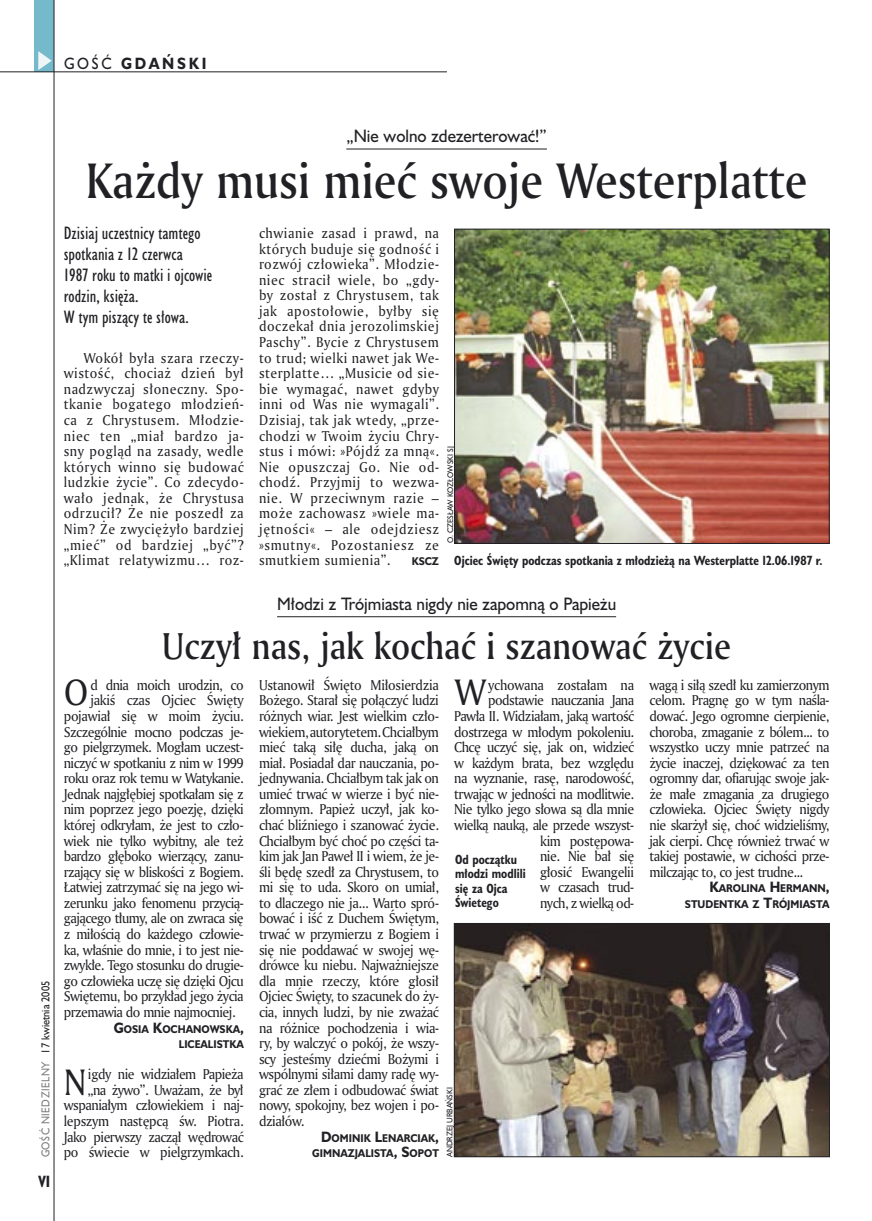
<style>
.page{position:relative;width:872px;height:1221px;background:#fff}
.page>*{position:absolute;margin:0;border:0;box-sizing:border-box;transform-origin:0 0}
._05a_tytyl_AmMd_32_pt{font:48px "Amerigo Md PL";color:#212125;scale:.9 1}
._05-9_tytyl_AmMd_24_pt{font:36px "Amerigo Md PL";color:#212125;scale:.9 1}
._02-1_body_z_incjalem_2{font:35.55px "Amerigo PL";color:#212125;scale:.94 1}
._06-4_lead_lokal_HuCn_11_pt{font:16.5px/21px "Humanst 521 Cn PL";color:#212125}
._04-3_nadtytul_lokal{font:16.5px "Humanst 521 PL";color:#212125;scale:.94 1}
._15a_temat_lewo{font:700 15px "Humanst 521 PL";letter-spacing:.2em;color:#212125;scale:.9 1}
._16_pagina_lewa{font:700 15px "Humanst 521 Cn PL";color:#212125;scale:.94 1}
._02-1_body_z_incjalem_2-2{font:13.8px/15.6px "Amerigo PL";letter-spacing:-.04em;color:#212125;text-align:right;scale:.94 1}
._01_body_tekst{font:13.8px/15.6px "Amerigo PL";letter-spacing:.04em;color:#212125;text-align:justify;scale:.94 1}
._09_podpis_zdjecia_HuCnB{font:700 12.3px/14.4px "Humanst 521 Cn PL";color:#212125;scale:.94 1}
._18a_data_lewa_GOSC{font:10.5px "Humanst 521 PL";letter-spacing:.05em;color:#7f7f83;scale:.9 1}
._18_data_lewa{font:10.5px "Humanst 521 PL";color:#212125;scale:.9 1}
._12a_autor_na_koncu_HuBd{font:700 10.35px/15.6px "Humanst 521 PL";color:#212125;text-align:right;scale:.9 1}
._01_body_tekst-2{font:700 10.35px "Humanst 521 PL";color:#212125;scale:.9 1}
._09a_autor_zdjecia_Hu_5_pt{font:7.5px "Humanst 521 PL";color:#212125;scale:.94 1}
.s1{font-weight:400}
.s2{font-size:13.8px}
</style>
<div class="page">
<div style="left:35px;top:0;width:19px;height:72px;background:#75baca"></div>
<svg style="left:38px;top:51px;width:14px;height:19px"></svg>
<hr style="left:54px;top:0;width:1px;height:1220px;background:#212125">
<hr style="left:0;top:72px;width:447px;height:1px;background:#212125">
<hr style="left:346px;top:149px;width:201px;height:1px;background:#212125">
<hr style="left:277px;top:616px;width:339px;height:1px;background:#212125">
<img style="left:456px;top:231px;width:371px;height:310px">
<div style="left:454px;top:229px;width:375px;height:314px;border:1px solid #212125"></div>
<img style="left:456px;top:925px;width:371px;height:229px">
<div style="left:454px;top:923px;width:375px;height:233px;border:1px solid #212125"></div>
<p class="_15a_temat_lewo" style="left:64px;top:53px;width:160px"><span class="s1">GOŚĆ</span> GDAŃSKI</p>
<p class="_18_data_lewa" style="left:38px;top:1053px;width:82px;rotate:-90deg">17 kwietnia 2005</p>
<p class="_18a_data_lewa_GOSC" style="left:38px;top:1157px;width:108px;rotate:-90deg">GOŚĆ NIEDZIELNY</p>
<p class="_16_pagina_lewa" style="left:38px;top:1170px;width:14px">VI</p>
<p class="_04-3_nadtytul_lokal" style="left:346px;top:124px;width:215px">„Nie wolno zdezerterować!”</p>
<p class="_05a_tytyl_AmMd_32_pt" style="left:86px;top:148px;width:803px">Każdy musi mieć swoje Westerplatte</p>
<p class="_06-4_lead_lokal_HuCn_11_pt" style="left:64px;top:223px;width:150px">Dzisiaj uczestnicy tamtego spotkania z 12 czerwca<br>1987 roku to matki i ojcowie rodzin, księża.<br>W tym piszący te słowa.</p>
<p class="_01_body_tekst" style="left:64px;top:349px;width:193px;text-indent:20px">Wokół była szara rzeczy&shy;wistość, chociaż dzień był nadzwyczaj słoneczny. Spo&shy;tkanie bogatego młodzień&shy;ca z Chrystusem. Młodzie&shy;niec ten „miał bardzo ja&shy;sny pogląd na zasady, wedle których winno się budować ludzkie życie”. Co zdecydo&shy;wało jednak, że Chrystusa odrzucił? Że nie poszedł za Nim? Że zwyciężyło bardziej „mieć” od bardziej „być”? „Klimat relatywizmu… roz-</p>
<p class="_01_body_tekst" style="left:259px;top:225px;width:193px">chwianie zasad i prawd, na których buduje się godność i rozwój człowieka”. Młodzie&shy;niec stracił wiele, bo „gdy&shy;by został z Chrystusem, tak jak apostołowie, byłby się doczekał dnia jerozolimskiej Paschy”. Bycie z Chrystusem to trud; wielki nawet jak We&shy;sterplatte… „Musicie od sie&shy;bie wymagać, nawet gdyby inni od Was nie wymagali”.<br>Dzisiaj, tak jak wtedy, „prze&shy;chodzi w Twoim życiu Chry&shy;stus i mówi: »Pójdź za mną«.<br>Nie opuszczaj Go. Nie od&shy;chodź. Przyjmij to wezwa&shy;nie. W przeciwnym razie – może zachowasz »wiele ma&shy;jętności« – ale odejdziesz »smutny«. Pozostaniesz ze smutkiem sumienia”.</p>
<p class="_09a_autor_zdjecia_Hu_5_pt" style="left:445px;top:543px;width:104px;rotate:-90deg">O. CZESŁAW KOZŁOWSKI SJ</p>
<p class="_09_podpis_zdjecia_HuCnB" style="left:454px;top:552px;width:393px">Ojciec Święty podczas spotkania z młodzieżą na Westerplatte 12.06.1987 r.</p>
<p class="_01_body_tekst-2" style="left:412px;top:554px;width:31px">KSCZ</p>
<p class="_04-3_nadtytul_lokal" style="left:277px;top:592px;width:362px">Młodzi z Trójmiasta nigdy nie zapomną o Papieżu</p>
<p class="_05-9_tytyl_AmMd_24_pt" style="left:162px;top:621px;width:633px">Uczył nas, jak kochać i szanować życie</p>
<p class="_02-1_body_z_incjalem_2" style="left:64px;top:668px;width:28px">O</p>
<p class="_02-1_body_z_incjalem_2-2" style="left:90px;top:676px;width:164px">d dnia moich urodzin, co</p>
<p class="_02-1_body_z_incjalem_2-2" style="left:90px;top:692px;width:164px">jakiś czas Ojciec Święty</p>
<p class="_02-1_body_z_incjalem_2-2" style="left:64px;top:707px;width:193px">pojawiał się w moim życiu.</p>
<p class="_02-1_body_z_incjalem_2-2" style="left:64px;top:723px;width:193px">Szczególnie mocno podczas je-</p>
<p class="_02-1_body_z_incjalem_2-2" style="left:64px;top:739px;width:193px">go pielgrzymek. Mogłam uczest-</p>
<p class="_02-1_body_z_incjalem_2-2" style="left:64px;top:754px;width:193px">niczyć w spotkaniu z nim w 1999</p>
<p class="_02-1_body_z_incjalem_2-2" style="left:64px;top:770px;width:193px">roku oraz rok temu w Watykanie.</p>
<p class="_02-1_body_z_incjalem_2-2" style="left:64px;top:785px;width:193px">Jednak najgłębiej spotkałam się z</p>
<p class="_02-1_body_z_incjalem_2-2" style="left:64px;top:801px;width:193px">nim poprzez jego poezję, dzięki</p>
<p class="_02-1_body_z_incjalem_2-2" style="left:64px;top:816px;width:193px">której odkryłam, że jest to czło-</p>
<p class="_02-1_body_z_incjalem_2-2" style="left:64px;top:832px;width:193px">wiek nie tylko wybitny, ale też</p>
<p class="_02-1_body_z_incjalem_2-2" style="left:64px;top:848px;width:193px">bardzo głęboko wierzący, zanu-</p>
<p class="_02-1_body_z_incjalem_2-2" style="left:64px;top:863px;width:193px">rzający się w bliskości z Bogiem.</p>
<p class="_02-1_body_z_incjalem_2-2" style="left:64px;top:879px;width:193px">Łatwiej zatrzymać się na jego wi-</p>
<p class="_02-1_body_z_incjalem_2-2" style="left:64px;top:894px;width:193px">zerunku jako fenomenu przycią-</p>
<p class="_02-1_body_z_incjalem_2-2" style="left:64px;top:910px;width:193px">gającego tłumy, ale on zwraca się</p>
<p class="_02-1_body_z_incjalem_2-2" style="left:64px;top:925px;width:193px">z miłością do każdego człowie-</p>
<p class="_02-1_body_z_incjalem_2-2" style="left:64px;top:941px;width:193px">ka, właśnie do mnie, i to jest nie-</p>
<p class="_02-1_body_z_incjalem_2-2" style="left:64px;top:957px;width:193px">zwykłe. Tego stosunku do drugie-</p>
<p class="_02-1_body_z_incjalem_2-2" style="left:64px;top:972px;width:193px">go człowieka uczę się dzięki Ojcu</p>
<p class="_02-1_body_z_incjalem_2-2" style="left:64px;top:988px;width:193px">Świętemu, bo przykład jego życia</p>
<p class="_02-1_body_z_incjalem_2-2" style="left:64px;top:1003px;width:184px">przemawia do mnie najmocniej.</p>
<p class="_12a_autor_na_koncu_HuBd" style="left:114px;top:1020px;width:146px"><span class="s2">G</span>OSIA <span class="s2">K</span>OCHANOWSKA<span class="s2">,<br></span>LICEALISTKA</p>
<p class="_02-1_body_z_incjalem_2" style="left:64px;top:1058px;width:26px">N</p>
<p class="_02-1_body_z_incjalem_2-2" style="left:64px;top:1066px;width:193px">igdy nie widziałem Papieża<br>„na żywo”. Uważam, że był wspaniałym człowiekiem i naj&shy;lepszym następcą św. Piotra.<br>Jako pierwszy zaczął wędrować po świecie w pielgrzymkach.</p>
<p class="_02-1_body_z_incjalem_2-2" style="left:259px;top:676px;width:193px;text-align:justify">Ustanowił Święto Miłosierdzia Bożego. Starał się połączyć ludzi różnych wiar. Jest wielkim czło&shy;wiekiem, autorytetem. Chciałbym mieć taką siłę ducha, jaką on miał. Posiadał dar nauczania, po&shy;jednywania. Chciałbym tak jak on umieć trwać w wierze i być nie&shy;złomnym. Papież uczył, jak ko&shy;chać bliźniego i szanować życie.<br>Chciałbym być choć po części ta&shy;kim jak Jan Paweł II i wiem, że je&shy;śli będę szedł za Chrystusem, to mi się to uda. Skoro on umiał, to dlaczego nie ja... Warto spró&shy;bować i iść z Duchem Świętym, trwać w przymierzu z Bogiem i się nie poddawać w swojej wę&shy;drówce ku niebu. Najważniejsze dla mnie rzeczy, które głosił Ojciec Święty, to szacunek do ży&shy;cia, innych ludzi, by nie zważać na różnice pochodzenia i wia&shy;ry, by walczyć o pokój, że wszy&shy;scy jesteśmy dziećmi Bożymi i wspólnymi siłami damy radę wy&shy;grać ze złem i odbudować świat nowy, spokojny, bez wojen i po&shy;działów.</p>
<p class="_12a_autor_na_koncu_HuBd" style="left:312px;top:1129px;width:142px"><span class="s2">D</span>OMINIK <span class="s2">L</span>ENARCIAK<span class="s2">,<br></span>GIMNAZJALISTA<span class="s2">, S</span>OPOT</p>
<p class="_02-1_body_z_incjalem_2-2" style="left:454px;top:676px;width:193px">ychowana zostałam na podstawie nauczania Jana<br>Pawła II. Widziałam, jaką wartość dostrzega w młodym pokoleniu.<br>Chcę uczyć się, jak on, widzieć w każdym brata, bez względu na wyznanie, rasę, narodowość, trwając w jedności na modlitwie.<br>Nie tylko jego słowa są dla mnie wielką nauką, ale przede wszyst&shy;kim postępowa-<br>nie. Nie bał się<br>głosić Ewangelii<br>w czasach trud-<br>nych, z wielką od-</p>
<p class="_02-1_body_z_incjalem_2-2" style="left:649px;top:676px;width:193px;text-align:justify">wagą i siłą szedł ku zamierzonym celom. Pragnę go w tym naśla&shy;dować. Jego ogromne cierpienie, choroba, zmaganie z bólem... to wszystko uczy mnie patrzeć na życie inaczej, dziękować za ten ogromny dar, ofiarując swoje jak&shy;że małe zmagania za drugiego człowieka. Ojciec Święty nigdy nie skarżył się, choć widzieliśmy, jak cierpi. Chcę również trwać w takiej postawie, w cichości prze&shy;milczając to, co jest trudne...</p>
<p class="_02-1_body_z_incjalem_2" style="left:454px;top:668px;width:35px">W</p>
<p class="_09_podpis_zdjecia_HuCnB" style="left:455px;top:851px;width:77px">Od początku młodzi modlili się za Ojca<br>Świetego</p>
<p class="_12a_autor_na_koncu_HuBd" style="left:685px;top:880px;width:162px"><span class="s2">K</span>AROLINA <span class="s2">H</span>ERMANN<span class="s2">,<br></span>STUDENTKA Z <span class="s2">T</span>RÓJMIASTA</p>
<p class="_09a_autor_zdjecia_Hu_5_pt" style="left:445px;top:1156px;width:76px;rotate:-90deg">ANDRZEJ URBAŃSKI</p>
</div>
